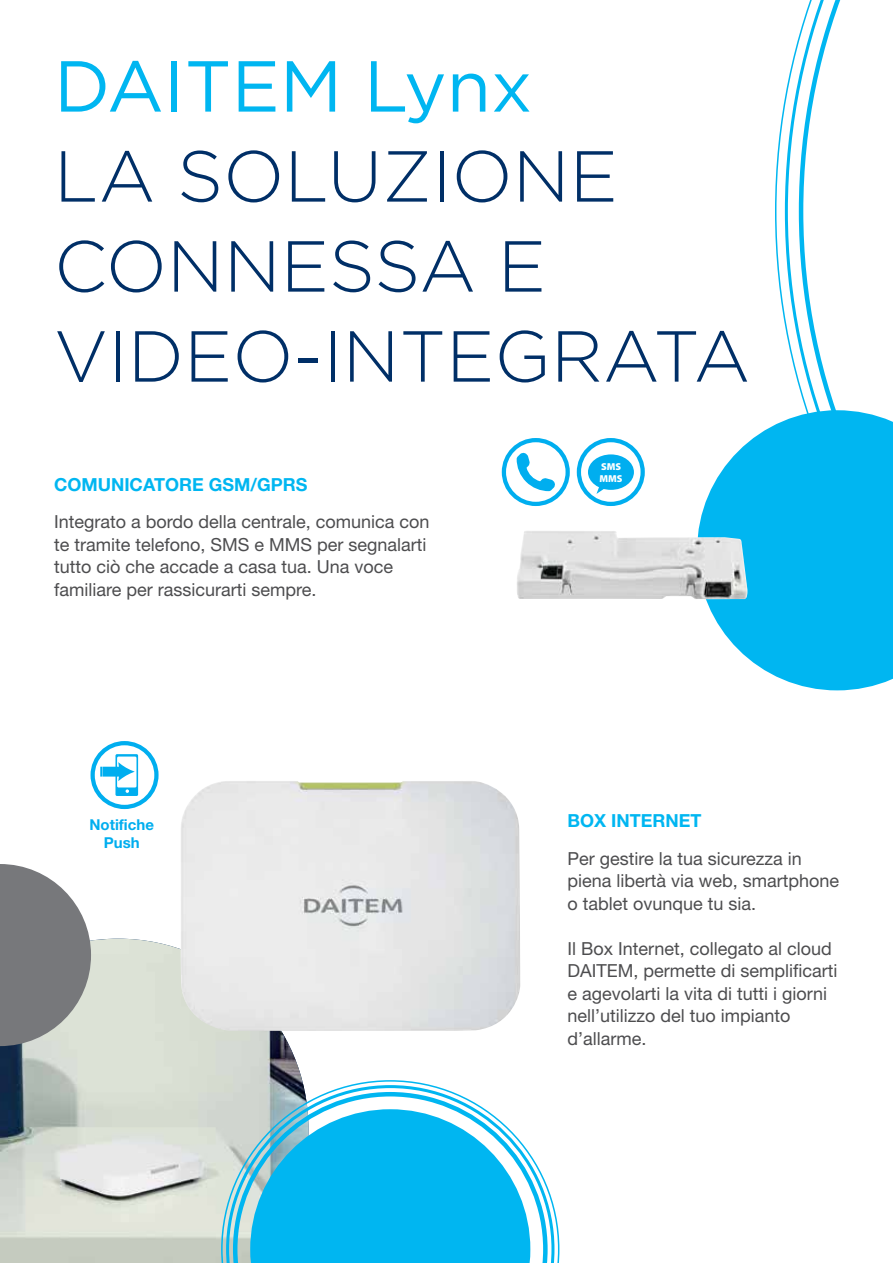
<style>
.page{position:relative;width:893px;height:1263px;background:#fff}
.page>*{position:absolute;margin:0;border:0;box-sizing:border-box;transform-origin:0 0}
.t1{font:300 72px/90px "Gotham";color:#002f67}
.t2{font:72px "Gotham";color:#00b6f1}
.t3{font:18px/22.5px "Helvetica Neue LT Pro";color:#4d4d4f}
.t4{font:700 18px "Helvetica Neue LT Pro";color:#00b6f1}
.t5{font:700 15px/18px "Helvetica Neue LT Pro";color:#00aeef;text-align:center}
.t6{font:900 10.05px/12.1px "Myriad Pro";color:#fff}
</style>
<div class="page">
<svg style="left:698px;top:425px;width:77px;height:251px;fill:#00b6f1"></svg>
<svg style="left:775px;top:98px;width:10px;height:583px"></svg>
<svg style="left:785px;top:36px;width:14px;height:649px"></svg>
<svg style="left:799px;top:0;width:94px;height:691px"></svg>
<img style="left:0;top:939px;width:302px;height:324px">
<svg style="left:221px;top:1080px;width:338px;height:183px"></svg>
<svg style="left:226px;top:1085px;width:328px;height:178px"></svg>
<svg style="left:233px;top:1092px;width:315px;height:171px"></svg>
<svg style="left:250px;top:1109px;width:280px;height:154px"></svg>
<svg style="left:0;top:864px;width:91px;height:182px"></svg>
<img style="left:180px;top:781px;width:340px;height:250px">
<img style="left:517px;top:530px;width:230px;height:69px">
<svg style="left:577px;top:438px;width:68px;height:68px"></svg>
<svg style="left:502px;top:438px;width:68px;height:68px"></svg>
<svg style="left:91px;top:741px;width:68px;height:68px"></svg>
<h1 class="t2" style="left:54px;top:40px;width:480px">DAITEM Lynx</h1>
<h1 class="t1" style="left:54px;top:129px;width:698px">LA SOLUZIONE<br>CONNESSA E<br>VIDEO-INTEGRATA</h1>
<p class="t4" style="left:54px;top:473px;width:255px">COMUNICATORE GSM/GPRS</p>
<p class="t3" style="left:54px;top:510px;width:377px">Integrato a bordo della centrale, comunica con te tramite telefono, SMS e MMS per segnalarti tutto ciò che accade a casa tua. Una voce familiare per rassicurarti sempre.</p>
<p class="t5" style="left:90px;top:815px;width:66px">Notifiche<br>Push</p>
<p class="t6" style="left:599px;top:461px;width:25px">SMS<br>MMS</p>
<p class="t4" style="left:567px;top:810px;width:135px">BOX INTERNET</p>
<p class="t3" style="left:567px;top:847px;width:273px">Per gestire la tua sicurezza in piena libertà via web, smartphone o tablet ovunque tu sia.</p>
<p class="t3" style="left:567px;top:937px;width:272px">Il Box Internet, collegato al cloud<br>DAITEM, permette di semplificarti e agevolarti la vita di tutti i giorni nell’utilizzo del tuo impianto d’allarme.</p>
</div>
